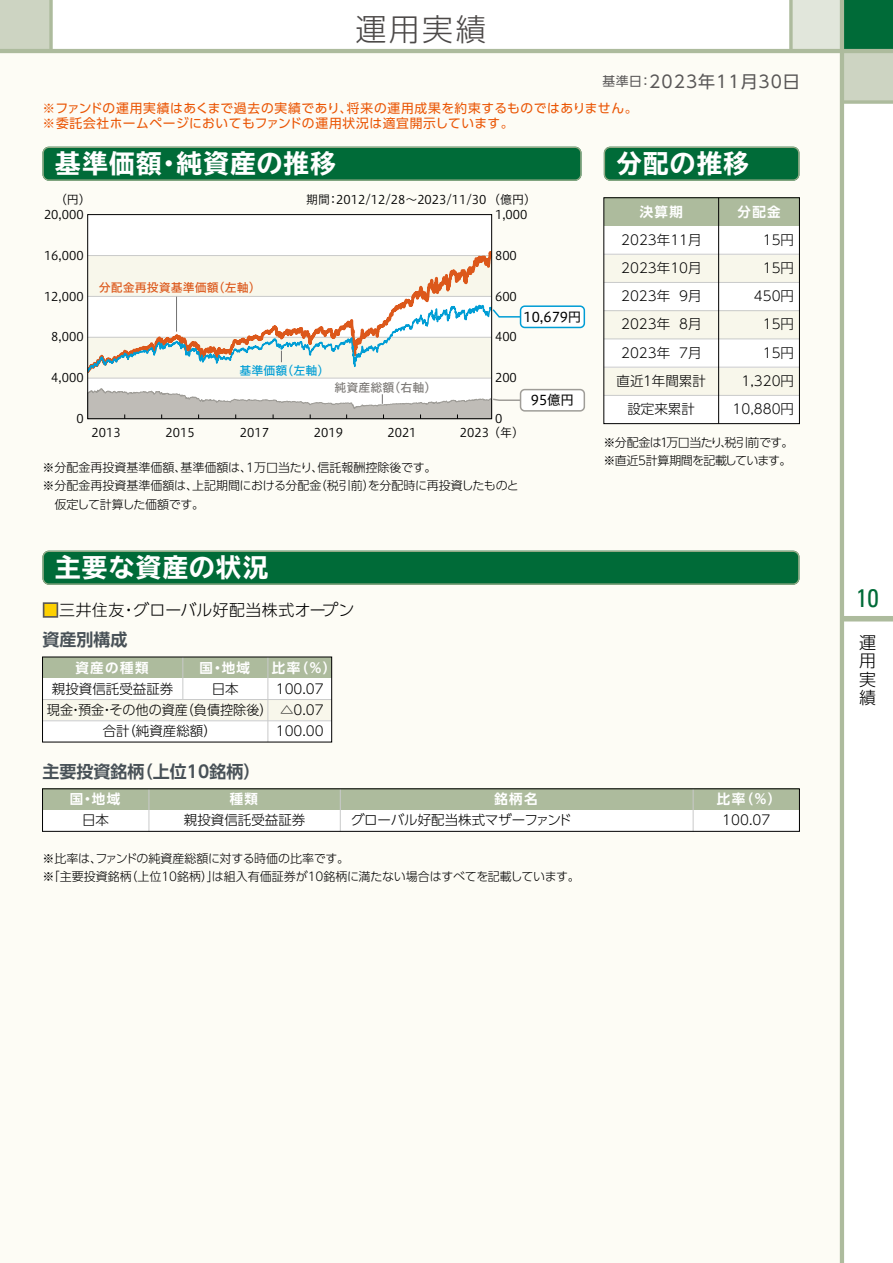
<style>
.page{position:relative;width:893px;height:1263px;background:#fff}
.page>*{position:absolute;margin:0;border:0;box-sizing:border-box;transform-origin:0 0}
.t1{font:300 30.9px "UD Shin Go Pro";color:#4c4948}
.t2{font:700 expanded 25.5px "TBUD Go Std";letter-spacing:.05em;color:#fff}
.t3{font:condensed 25.5px "Univers";color:#006b38}
.t4{font:700 16.95px "UD Shin Go Pro De";color:#485157}
.t5{font:16.95px "UD Shin Go Pro";letter-spacing:.06em;color:#595757}
.t6{font:300 16.95px/18.6px "UD Shin Go Pro";color:#000;text-align:justify}
.t7{font:300 15.9px "UD Shin Go Pro";letter-spacing:.02em;color:#000}
.t8{font:300 13.5px/28.2px "UD Shin Go Pro";color:#000;text-align:center}
.t9{font:700 13.5px "UD Shin Go Pro De";letter-spacing:.1em;color:#fff}
.t10{font:13.5px "Hiragino UD Sans Std W4";color:#000}
.t11{font:12.75px/14.9px "UD Shin Go Pro";letter-spacing:.045em;color:#ea5504}
.t12{font:300 12px/18px "UD Shin Go Pro";letter-spacing:-.015em;color:#000}
.t13{font:12px "Hiragino UD Sans Std W3";color:#000}
.t14{font:300 12px/18px "UD Shin Go Pro";letter-spacing:-.05em;color:#000}
.t15{font:12px "Hiragino UD Sans Std W5";color:#dc581b}
.t16{font:12px "Hiragino UD Sans Std W5";color:#7d7a77}
.t17{font:12px "Hiragino UD Sans Std W5";color:#009dd5}
.s1{font-size:12.75px}
.s2{color:#fdd000}
</style>
<div class="page">
<div style="left:0;top:51px;width:842px;height:1212px;background:#fdfcf5"></div>
<div style="left:791px;top:0;width:51px;height:51px;background:#e1e6db"></div>
<div style="left:842px;top:0;width:51px;height:51px;background:#006b38"></div>
<div style="left:0;top:0;width:51px;height:51px;background:#cdd4c2"></div>
<div style="left:842px;top:51px;width:51px;height:51px;background:#cdd4c2"></div>
<svg style="left:49px;top:0;width:4px;height:49px"></svg>
<div style="left:842px;top:616px;width:51px;height:5px;background:#adbb9d"></div>
<hr style="left:840px;top:0;width:4px;height:1263px;background:#adbb9d">
<hr style="left:0;top:49px;width:893px;height:4px;background:#adbb9d">
<svg style="left:844px;top:100px;width:49px;height:4px"></svg>
<svg style="left:789px;top:0;width:4px;height:49px"></svg>
<div style="left:719px;top:198px;width:80px;height:28px;background:#adbb9d"></div>
<div style="left:604px;top:198px;width:115px;height:28px;background:#adbb9d"></div>
<div style="left:604px;top:254px;width:195px;height:28px;background:#f8f7eb"></div>
<div style="left:604px;top:282px;width:195px;height:29px;background:#fff"></div>
<div style="left:604px;top:311px;width:195px;height:28px;background:#f8f7eb"></div>
<div style="left:604px;top:367px;width:195px;height:28px;background:#f8f7eb"></div>
<div style="left:604px;top:339px;width:195px;height:28px;background:#fff"></div>
<div style="left:604px;top:395px;width:195px;height:29px;background:#fff"></div>
<hr style="left:604px;top:282px;width:195px;height:1px;background:#c9caca">
<hr style="left:604px;top:310px;width:195px;height:1px;background:#c9caca">
<div style="left:604px;top:226px;width:195px;height:28px;background:#fff"></div>
<hr style="left:604px;top:254px;width:195px;height:1px;background:#c9caca">
<hr style="left:604px;top:339px;width:195px;height:1px;background:#c9caca">
<hr style="left:604px;top:367px;width:195px;height:1px;background:#c9caca">
<hr style="left:604px;top:395px;width:195px;height:1px;background:#c9caca">
<hr style="left:718px;top:198px;width:1px;height:226px;background:#000">
<div style="left:43px;top:789px;width:756px;height:21px;background:#adbb9d"></div>
<div style="left:43px;top:810px;width:756px;height:21px;background:#fff"></div>
<hr style="left:149px;top:789px;width:1px;height:42px;background:#c9caca">
<hr style="left:693px;top:789px;width:1px;height:42px;background:#c9caca">
<hr style="left:340px;top:789px;width:1px;height:42px;background:#c9caca">
<div style="left:43px;top:657px;width:289px;height:21px;background:#adbb9d"></div>
<div style="left:43px;top:678px;width:289px;height:21px;background:#fff"></div>
<div style="left:43px;top:699px;width:289px;height:22px;background:#f8f7eb"></div>
<div style="left:43px;top:721px;width:289px;height:21px;background:#fff"></div>
<hr style="left:43px;top:699px;width:289px;height:1px;background:#c9caca">
<hr style="left:43px;top:720px;width:289px;height:1px;background:#c9caca">
<hr style="left:182px;top:657px;width:1px;height:42px;background:#c9caca">
<hr style="left:268px;top:657px;width:1px;height:85px;background:#c9caca">
<div style="left:604px;top:197px;width:196px;height:227px;border:1px solid #000"></div>
<svg style="left:43px;top:551px;width:756px;height:34px;background:#0b703e"></svg>
<svg style="left:604px;top:147px;width:195px;height:34px;background:#0c703f"></svg>
<svg style="left:43px;top:147px;width:538px;height:34px;background:#0b6f3e"></svg>
<div style="left:43px;top:602px;width:15px;height:16px;border:2px solid #595757"></div>
<div style="left:521px;top:306px;width:63px;height:21px;background:#fff;border-radius:4px"></div>
<div style="left:520px;top:305px;width:65px;height:23px;border:2px solid #009dd5;border-radius:4px"></div>
<svg style="left:492px;top:308px;width:30px;height:10px"></svg>
<div style="left:521px;top:390px;width:63px;height:21px;background:#fff;border-radius:4px"></div>
<div style="left:520px;top:389px;width:65px;height:23px;border:2px solid #9f9d98;border-radius:4px"></div>
<svg style="left:89px;top:251px;width:401px;height:31px"></svg>
<svg style="left:89px;top:282px;width:401px;height:97px"></svg>
<svg style="left:89px;top:388px;width:433px;height:31px"></svg>
<div style="left:87px;top:214px;width:405px;height:205px;border:1px solid #000"></div>
<h1 class="t1" style="left:356px;top:4px;width:132px">運用実績</h1>
<p class="t5" style="left:602px;top:68px;width:199px"><span class="s1">基準日：</span>2023年11月30日</p>
<p class="t11" style="left:43px;top:101px;width:597px">※ファンドの運用実績はあくまで過去の実績であり、将来の運用成果を約束するものではありません。※委託会社ホームページにおいてもファンドの運用状況は適宜開示しています。</p>
<h2 class="t2" style="left:55px;top:149px;width:282px">基準価額・純資産の推移</h2>
<h2 class="t2" style="left:617px;top:149px;width:134px">分配の推移</h2>
<p class="t13" style="left:55px;top:191px;width:37px">（円）</p>
<p class="t13" style="left:306px;top:191px;width:231px">期間：2012/12/28～2023/11/30（億円）</p>
<p class="t13" style="left:44px;top:205px;width:41px">20,000</p>
<p class="t13" style="left:44px;top:246px;width:41px">16,000</p>
<p class="t13" style="left:44px;top:287px;width:41px">12,000</p>
<p class="t13" style="left:51px;top:328px;width:34px">8,000</p>
<p class="t13" style="left:51px;top:369px;width:34px">4,000</p>
<p class="t13" style="left:76px;top:409px;width:9px">0</p>
<p class="t15" style="left:99px;top:279px;width:163px">分配金再投資基準価額（左軸）</p>
<p class="t17" style="left:239px;top:361px;width:91px">基準価額（左軸）</p>
<p class="t16" style="left:334px;top:379px;width:103px">純資産総額（右軸）</p>
<p class="t13" style="left:495px;top:205px;width:34px">1,000</p>
<p class="t13" style="left:495px;top:246px;width:23px">800</p>
<p class="t13" style="left:495px;top:287px;width:23px">600</p>
<p class="t13" style="left:495px;top:328px;width:23px">400</p>
<p class="t13" style="left:495px;top:369px;width:23px">200</p>
<p class="t13" style="left:495px;top:409px;width:9px">0</p>
<p class="t10" style="left:523px;top:306px;width:60px">10,679円</p>
<p class="t10" style="left:531px;top:390px;width:45px">95億円</p>
<p class="t13" style="left:92px;top:423px;width:31px">2013</p>
<p class="t13" style="left:166px;top:423px;width:31px">2015</p>
<p class="t13" style="left:240px;top:423px;width:31px">2017</p>
<p class="t13" style="left:314px;top:423px;width:31px">2019</p>
<p class="t13" style="left:387px;top:423px;width:31px">2021</p>
<p class="t13" style="left:460px;top:423px;width:66px">2023（年）</p>
<p class="t12" style="left:43px;top:458px;width:478px">※分配金再投資基準価額、基準価額は、1万口当たり、信託報酬控除後です。<br>※分配金再投資基準価額は、上記期間における分配金（税引前）を分配時に再投資したものと　仮定して計算した価額です。</p>
<h2 class="t2" style="left:55px;top:553px;width:215px">主要な資産の状況</h2>
<p class="t7" style="left:43px;top:597px;width:313px"><span class="s2">■</span>三井住友・グローバル好配当株式オープン</p>
<p class="t4" style="left:43px;top:626px;width:87px">資産別構成</p>
<p class="t9" style="left:75px;top:656px;width:75px">資産の種類</p>
<p class="t9" style="left:200px;top:656px;width:52px">国・地域</p>
<p class="t9" style="left:272px;top:656px;width:66px">比率（％）</p>
<p class="t8" style="left:52px;top:674px;width:123px">親投資信託受益証券</p>
<p class="t8" style="left:212px;top:674px;width:28px">日本</p>
<p class="t8" style="left:276px;top:677px;width:50px;line-height:21.3px">100.07 △0.07<br>100.00</p>
<p class="t8" style="left:47px;top:699px;width:227px;line-height:21.3px">現金・預金・その他の資産（負債控除後）合計（純資産総額）</p>
<p class="t4" style="left:43px;top:758px;width:219px">主要投資銘柄（上位10銘柄）</p>
<p class="t9" style="left:640px;top:201px;width:45px">決算期</p>
<p class="t9" style="left:737px;top:201px;width:45px">分配金</p>
<p class="t8" style="left:616px;top:225px;width:91px">2023年11月<br>2023年10月<br>2023年 9月<br>2023年 8月<br>2023年 7月直近１年間累計設定来累計</p>
<p class="t8" style="left:733px;top:225px;width:63px;text-align:right">15円<br>15円<br>450円<br>15円<br>15円<br>1,320円<br>10,880円</p>
<p class="t14" style="left:603px;top:433px;width:192px">※分配金は１万口当たり、税引前です。※直近5計算期間を記載しています。</p>
<p class="t9" style="left:494px;top:788px;width:45px">銘柄名</p>
<p class="t8" style="left:351px;top:806px;width:222px">グローバル好配当株式マザーファンド</p>
<p class="t9" style="left:70px;top:788px;width:52px">国・地域</p>
<p class="t9" style="left:230px;top:788px;width:30px">種類</p>
<p class="t9" style="left:717px;top:788px;width:66px">比率（％）</p>
<p class="t8" style="left:82px;top:806px;width:28px">日本</p>
<p class="t8" style="left:184px;top:806px;width:123px">親投資信託受益証券</p>
<p class="t8" style="left:722px;top:806px;width:50px">100.07</p>
<p class="t12" style="left:43px;top:849px;width:539px">※比率は、ファンドの純資産総額に対する時価の比率です。<br>※「主要投資銘柄（上位10銘柄）」は組入有価証券が10銘柄に満たない場合はすべてを記載しています。</p>
<h2 class="t3" style="left:856px;top:582px;width:24px">10</h2>
<p class="t6" style="left:859px;top:632px;width:18px">運用実績</p>
</div>
